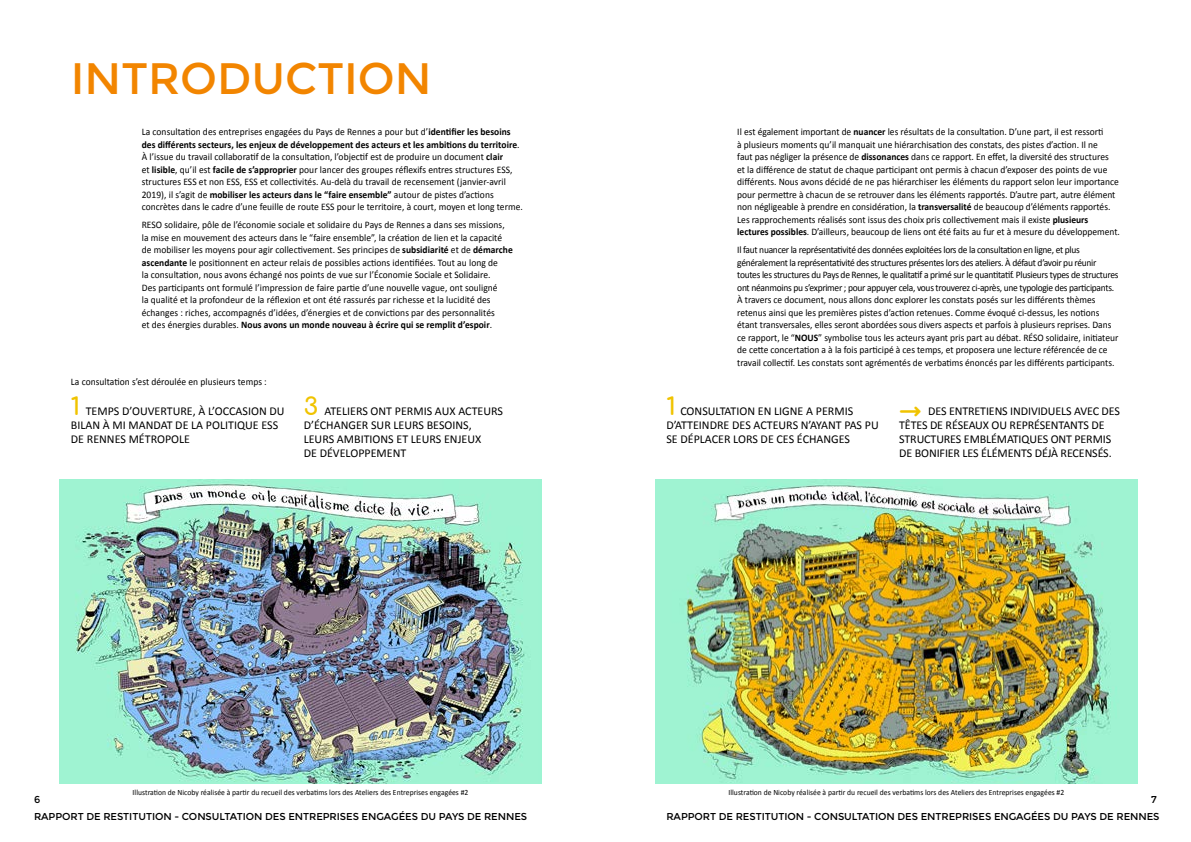
<style>
.page{position:relative;width:1191px;height:842px;background:#fff}
.page>*{position:absolute;margin:0;border:0;box-sizing:border-box;transform-origin:0 0}
.t1{font:44px "Montserrat";color:#f28500}
.t2{font:700 24px "Comfortaa";color:#f0c300}
.t3{font:12px/14px "Calibri";color:#000}
.t4{font:10px/12.5px "Calibri";color:#000;scale:.95 1}
.t5{font:10px "Montserrat";color:#000}
.t6{font:8px "Calibri";letter-spacing:.005em;color:#000;scale:.95 1}
.s1{font-weight:700}
.s2{font-family:"Comfortaa";font-weight:700;font-size:24px;color:#f0c300}
</style>
<div class="page">
<img style="left:59px;top:479px;width:483px;height:305px">
<img style="left:655px;top:479px;width:482px;height:305px">
<h1 class="t1" style="left:71px;top:53px;width:362px">INTRODUCTION</h1>
<p class="t4" style="left:142px;top:126px;width:403px">La consultation des entreprises engagées du Pays de Rennes a pour but d’<span class="s1">identifier les besoins des différents secteurs, les enjeux de développement des acteurs et les ambitions du territoire</span>.<br>À l’issue du travail collaboratif de la consultation, l’objectif est de produire un document <span class="s1">clair<br></span>et <span class="s1">lisible</span>, qu’il est <span class="s1">facile de s’approprier</span> pour lancer des groupes réflexifs entres structures ESS, structures ESS et non ESS, ESS et collectivités. Au-delà du travail de recensement (janvier-avril 2019), il s’agit de <span class="s1">mobiliser les acteurs dans le “faire ensemble”</span> autour de pistes d’actions concrètes dans le cadre d’une feuille de route ESS pour le territoire, à court, moyen et long terme.</p>
<p class="t4" style="left:142px;top:219px;width:392px">RESO solidaire, pôle de l’économie sociale et solidaire du Pays de Rennes a dans ses missions, la mise en mouvement des acteurs dans le “faire ensemble”, la création de lien et la capacité de mobiliser les moyens pour agir collectivement. Ses principes de <span class="s1">subsidiarité</span> et de <span class="s1">démarche ascendante</span> le positionnent en acteur relais de possibles actions identifiées. Tout au long de<br>la consultation, nous avons échangé nos points de vue sur l’Économie Sociale et Solidaire.<br>Des participants ont formulé l’impression de faire partie d’une nouvelle vague, ont souligné<br>la qualité et la profondeur de la réflexion et ont été rassurés par richesse et la lucidité des échanges : riches, accompagnés d’idées, d’énergies et de convictions par des personnalités<br>et des énergies durables. <span class="s1">Nous avons un monde nouveau à écrire qui se remplit d’espoir</span>.</p>
<p class="t4" style="left:71px;top:375px;width:208px">La consultation s’est déroulée en plusieurs temps :</p>
<p class="t3" style="left:71px;top:404px;width:215px"><span class="s2">1</span> TEMPS D’OUVERTURE, À L’OCCASION DU<br>BILAN À MI MANDAT DE LA POLITIQUE ESS<br>DE RENNES MÉTROPOLE</p>
<p class="t3" style="left:304px;top:404px;width:201px"><span class="s2">3</span> ATELIERS ONT PERMIS AUX ACTEURS<br>D’ÉCHANGER SUR LEURS BESOINS,<br>LEURS AMBITIONS ET LEURS ENJEUX<br>DE DÉVELOPPEMENT</p>
<p class="t4" style="left:737px;top:126px;width:404px">Il est également important de <span class="s1">nuancer</span> les résultats de la consultation. D’une part, il est ressorti<br>à plusieurs moments qu’il manquait une hiérarchisation des constats, des pistes d’action. Il ne<br>faut pas négliger la présence de <span class="s1">dissonances</span> dans ce rapport. En effet, la diversité des structures<br>et la différence de statut de chaque participant ont permis à chacun d’exposer des points de vue différents. Nous avons décidé de ne pas hiérarchiser les éléments du rapport selon leur importance pour permettre à chacun de se retrouver dans les éléments rapportés. D’autre part, autre élément non négligeable à prendre en considération, la <span class="s1">transversalité</span> de beaucoup d’éléments rapportés.<br>Les rapprochements réalisés sont issus des choix pris collectivement mais il existe <span class="s1">plusieurs lectures possibles</span>. D’ailleurs, beaucoup de liens ont été faits au fur et à mesure du développement.</p>
<p class="t4" style="left:737px;top:244px;width:403px">Il faut nuancer la représentativité des données exploitées lors de la consultation en ligne, et plus généralement la représentativité des structures présentes lors des ateliers. À défaut d’avoir pu réunir toutes les structures du Pays de Rennes, le qualitatif a primé sur le quantitatif. Plusieurs types de structures ont néanmoins pu s’exprimer ; pour appuyer cela, vous trouverez ci-après, une typologie des participants.<br>À travers ce document, nous allons donc explorer les constats posés sur les différents thèmes retenus ainsi que les premières pistes d’action retenues. Comme évoqué ci-dessus, les notions étant transversales, elles seront abordées sous divers aspects et parfois à plusieurs reprises. Dans ce rapport, le “<span class="s1">NOUS</span>” symbolise tous les acteurs ayant pris part au débat. RÉSO solidaire, initiateur de cette concertation a à la fois participé à ces temps, et proposera une lecture référencée de ce travail collectif. Les constats sont agrémentés de verbatims énoncés par les différents participants.</p>
<h2 class="t2" style="left:666px;top:384px;width:11px">1</h2>
<p class="t3" style="left:666px;top:404px;width:214px;text-indent:14px">CONSULTATION EN LIGNE A PERMIS<br>D’ATTEINDRE DES ACTEURS N’AYANT PAS PU<br>SE DÉPLACER LORS DE CES ÉCHANGES</p>
<p class="t3" style="left:899px;top:404px;width:222px"><span class="s2">→</span> DES ENTRETIENS INDIVIDUELS AVEC DES TÊTES DE RÉSEAUX OU REPRÉSENTANTS DE STRUCTURES EMBLÉMATIQUES ONT PERMIS DE BONIFIER LES ÉLÉMENTS DÉJÀ RECENSÉS.</p>
<p class="t6" style="left:133px;top:787px;width:355px">Illustration de Nicoby réalisée à partir du recueil des verbatims lors des Ateliers des Entreprises engagées #2</p>
<p class="t6" style="left:728px;top:787px;width:355px">Illustration de Nicoby réalisée à partir du recueil des verbatims lors des Ateliers des Entreprises engagées #2</p>
<p class="t5" style="left:34px;top:794px;width:8px">6</p>
<p class="t5" style="left:1151px;top:794px;width:7px">7</p>
<p class="t5" style="left:34px;top:811px;width:16px">RAPPORT</p>
<p class="t5" style="left:86px;top:811px;width:24px">DE RESTITUTION</p>
<p class="t5" style="left:174px;top:811px;width:15px">- CONSULTATION</p>
<p class="t5" style="left:265px;top:811px;width:8px">DES</p>
<p class="t5" style="left:288px;top:811px;width:8px">ENTREPRISES</p>
<p class="t5" style="left:362px;top:811px;width:8px">ENGAGÉES</p>
<p class="t5" style="left:421px;top:811px;width:26px">DU PAYS</p>
<p class="t5" style="left:467px;top:811px;width:25px">DE RENNES</p>
<p class="t5" style="left:666px;top:811px;width:16px">RAPPORT</p>
<p class="t5" style="left:718px;top:811px;width:24px">DE RESTITUTION</p>
<p class="t5" style="left:806px;top:811px;width:15px">- CONSULTATION</p>
<p class="t5" style="left:897px;top:811px;width:8px">DES</p>
<p class="t5" style="left:920px;top:811px;width:8px">ENTREPRISES</p>
<p class="t5" style="left:994px;top:811px;width:8px">ENGAGÉES</p>
<p class="t5" style="left:1053px;top:811px;width:26px">DU PAYS</p>
<p class="t5" style="left:1099px;top:811px;width:25px">DE RENNES</p>
</div>
